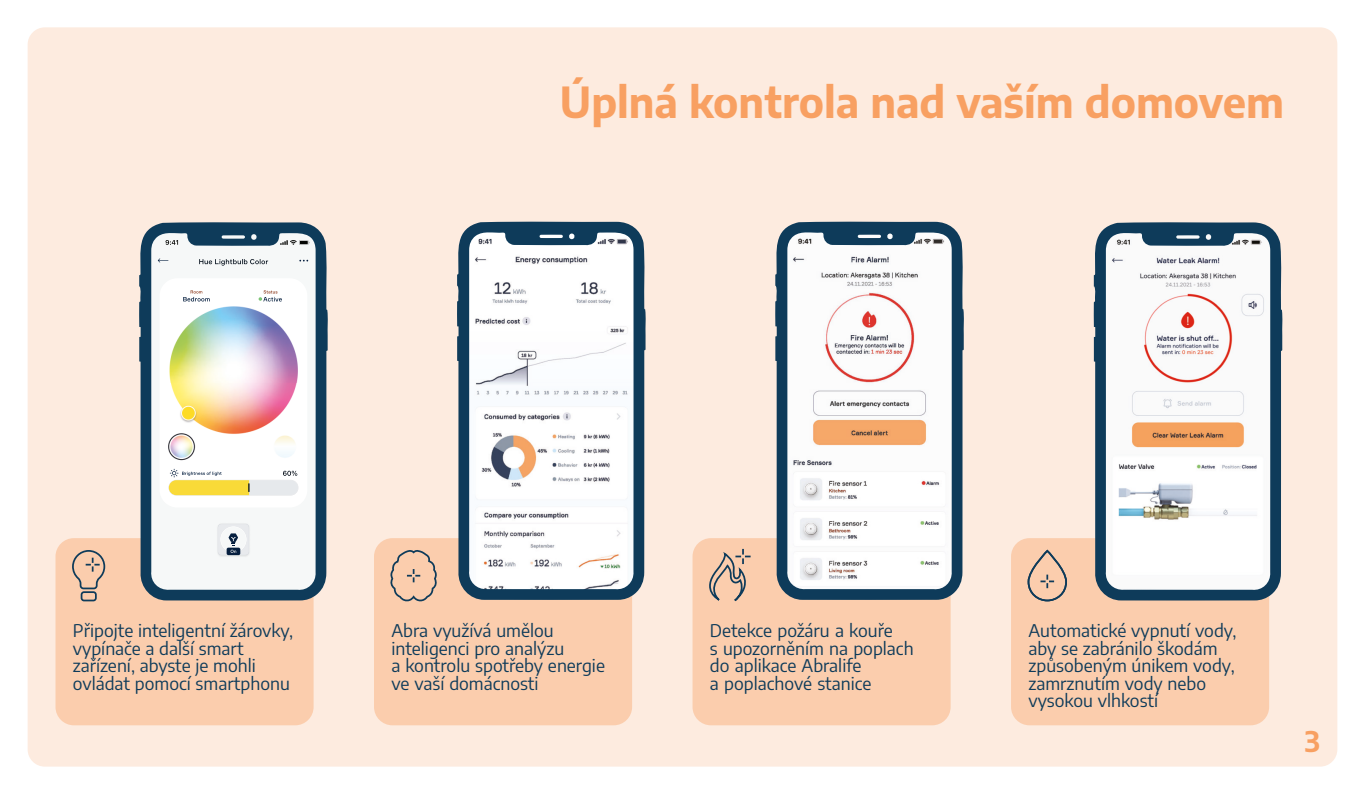
<style>
.page{position:relative;width:1365px;height:794px;background:#fff}
.page>*{position:absolute;margin:0;border:0;box-sizing:border-box;transform-origin:0 0}
.t1{font:700 42px "Encode Sans";color:#f8a062}
.t2{font:700 28px "Encode Sans";color:#f8a062}
.t3{font:17.5px/17.5px "Encode Sans";color:#0e3b5a}
</style>
<div class="page">
<div style="left:28px;top:27px;width:1309px;height:739px;background:#fdebdf;border-radius:17px"></div>
<div style="left:55px;top:538px;width:258px;height:187px;background:#fbcdad;border-radius:18px"></div>
<div style="left:692px;top:538px;width:258px;height:187px;background:#fbcdad;border-radius:18px"></div>
<div style="left:1010px;top:538px;width:258px;height:187px;background:#fbcdad;border-radius:18px"></div>
<div style="left:374px;top:538px;width:258px;height:187px;background:#fbcdad;border-radius:18px"></div>
<svg style="left:1040px;top:574px;width:13px;height:14px"></svg>
<div style="left:81px;top:591px;width:16px;height:10px;border:2px solid #0e3b5a;border-radius:3px"></div>
<svg style="left:72px;top:550px;width:34px;height:40px"></svg>
<div style="left:1027px;top:550px;width:39px;height:51px;border:2px solid #0e3b5a;border-radius:19px"></div>
<svg style="left:390px;top:550px;width:47px;height:52px"></svg>
<svg style="left:709px;top:548px;width:42px;height:54px"></svg>
<svg style="left:1093px;top:222px;width:189px;height:378px;fill:#fafafa"></svg>
<svg style="left:457px;top:221px;width:189px;height:379px;fill:#fdfdfe"></svg>
<svg style="left:775px;top:221px;width:189px;height:379px;fill:#fcfcfc"></svg>
<svg style="left:139px;top:222px;width:189px;height:378px;fill:#f6f8f8"></svg>
<img style="left:161px;top:303px;width:145px;height:160px">
<h1 class="t1" style="left:560px;top:75px;width:725px">Úplná kontrola nad vaším domovem</h1>
<p class="t3" style="left:73px;top:621px;width:222px">Připojte inteligentní žárovky, vypínače a další smart zařízení, abyste je mohli ovládat pomocí smartphonu</p>
<p class="t3" style="left:710px;top:621px;width:205px">Detekce požáru a kouře<br>s upozorněním na poplach do aplikace Abralife<br>a poplachové stanice</p>
<p class="t3" style="left:1028px;top:621px;width:210px">Automatické vypnutí vody, aby se zabránilo škodám způsobeným únikem vody, zamrznutím vody nebo vysokou vlhkostí</p>
<p class="t3" style="left:391px;top:621px;width:215px">Abra využívá umělou inteligenci pro analýzu<br>a kontrolu spotřeby energie ve vaší domácnosti</p>
<h2 class="t2" style="left:1304px;top:723px;width:17px">3</h2>
</div>
